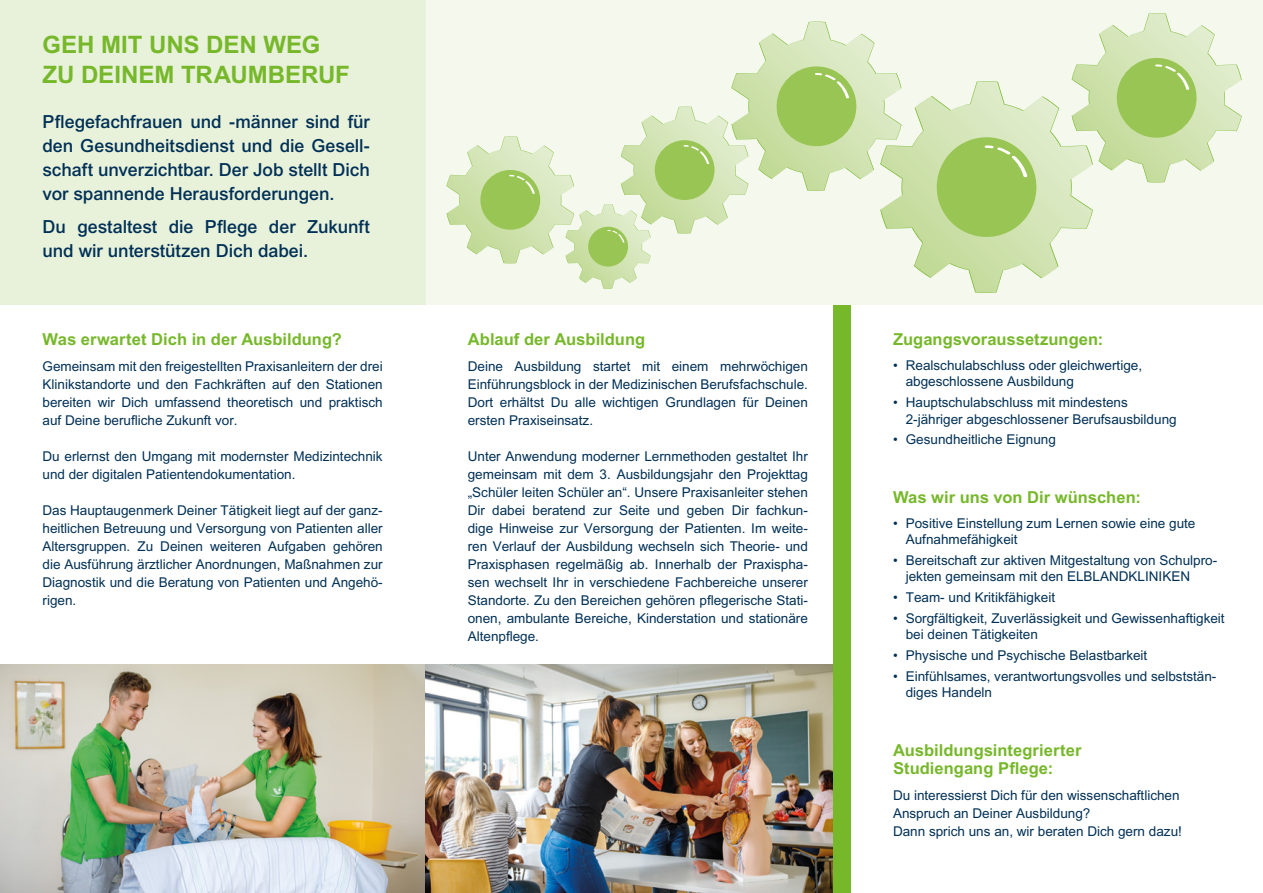
<style>
.page{position:relative;width:1263px;height:893px;background:#fff}
.page>*{position:absolute;margin:0;border:0;box-sizing:border-box;transform-origin:0 0}
.Titel_Bold{font:700 24px/30px "Arial";color:#76b82a}
.Titel_Regular{font:500 18px/24px "Arial";letter-spacing:-.005em;color:#003056;text-align:justify}
.Überschrift_ELK_GRÜN{font:700 16.5px/18px "Arial";color:#76b82a}
.Fließtext_block_ohne{font:13.5px/18px "Arial";color:#003056}
.Fließtext_links_ohne{font:13.5px/18px "Arial";color:#003056}
</style>
<div class="page">
<img style="left:0;top:664px;width:833px;height:229px">
<div style="left:833px;top:0;width:17px;height:893px;background:#76b82a"></div>
<div style="left:0;top:0;width:1263px;height:304px;background:#f4f8ed"></div>
<div style="left:0;top:0;width:425px;height:304px;background:#e8f1da"></div>
<svg style="left:446px;top:13px;width:796px;height:280px"></svg>
<p class="Titel_Bold" style="left:43px;top:29px;width:309px">GEH MIT UNS DEN WEG<br>ZU DEINEM TRAUMBERUF</p>
<p class="Titel_Regular" style="left:43px;top:110px;width:329px">Pflegefachfrauen und -männer sind für den Gesundheitsdienst und die Gesell&shy;schaft unverzichtbar. Der Job stellt Dich vor spannende Herausforderungen.</p>
<p class="Titel_Regular" style="left:43px;top:215px;width:329px">Du gestaltest die Pflege der Zukunft und wir unterstützen Dich dabei.</p>
<p class="Überschrift_ELK_GRÜN" style="left:43px;top:330px;width:301px">Was erwartet Dich in der Ausbildung?</p>
<p class="Fließtext_block_ohne" style="left:43px;top:358px;width:342px;text-align:justify">Gemeinsam mit den freigestellten Praxisanleitern der drei Klinikstandorte und den Fachkräften auf den Stationen bereiten wir Dich umfassend theoretisch und praktisch auf Deine berufliche Zukunft vor.</p>
<p class="Fließtext_block_ohne" style="left:43px;top:448px;width:342px">Du erlernst den Umgang mit modernster Medizintechnik und der digitalen Patientendokumentation.</p>
<p class="Fließtext_block_ohne" style="left:43px;top:502px;width:342px;text-align:justify">Das Hauptaugenmerk Deiner Tätigkeit liegt auf der ganz&shy;heitlichen Betreuung und Versorgung von Patienten aller Altersgruppen. Zu Deinen weiteren Aufgaben gehören die Ausführung ärztlicher Anordnungen, Maßnahmen zur Diagnostik und die Beratung von Patienten und Angehö&shy;rigen.</p>
<p class="Überschrift_ELK_GRÜN" style="left:468px;top:330px;width:179px">Ablauf der Ausbildung</p>
<p class="Fließtext_block_ohne" style="left:468px;top:358px;width:342px;text-align:justify">Deine Ausbildung startet mit einem mehrwöchigen Einführungsblock in der Medizinischen Berufsfachschule.<br>Dort erhältst Du alle wichtigen Grundlagen für Deinen ersten Praxiseinsatz.</p>
<p class="Fließtext_block_ohne" style="left:468px;top:448px;width:342px;text-align:justify">Unter Anwendung moderner Lernmethoden gestaltet Ihr gemeinsam mit dem 3. Ausbildungsjahr den Projekttag „Schüler leiten Schüler an“. Unsere Praxisanleiter stehen Dir dabei beratend zur Seite und geben Dir fachkun&shy;dige Hinweise zur Versorgung der Patienten. Im weite&shy;ren Verlauf der Ausbildung wechseln sich Theorie- und Praxisphasen regelmäßig ab. Innerhalb der Praxispha&shy;sen wechselt Ihr in verschiedene Fachbereiche unserer Standorte. Zu den Bereichen gehören pflegerische Stati&shy;onen, ambulante Bereiche, Kinderstation und stationäre Altenpflege.</p>
<p class="Überschrift_ELK_GRÜN" style="left:893px;top:330px;width:212px">Zugangsvoraussetzungen:</p>
<p class="Fließtext_block_ohne" style="left:906px;top:357px;width:238px;line-height:16.5px;text-indent:-13px">• Realschulabschluss oder gleichwertige, abgeschlossene Ausbildung</p>
<p class="Fließtext_block_ohne" style="left:906px;top:394px;width:272px;line-height:16.5px;text-indent:-13px">• Hauptschulabschluss mit mindestens<br>2-jähriger abgeschlossener Berufsausbildung</p>
<p class="Fließtext_block_ohne" style="left:893px;top:431px;width:164px">• Gesundheitliche Eignung</p>
<p class="Überschrift_ELK_GRÜN" style="left:893px;top:488px;width:249px">Was wir uns von Dir wünschen:</p>
<p class="Fließtext_block_ohne" style="left:906px;top:515px;width:291px;line-height:16.5px;text-indent:-13px">• Positive Einstellung zum Lernen sowie eine gute<br>Aufnahmefähigkeit</p>
<p class="Fließtext_block_ohne" style="left:906px;top:552px;width:313px;line-height:16.5px;text-indent:-13px">• Bereitschaft zur aktiven Mitgestaltung von Schulpro&shy;jekten gemeinsam mit den ELBLANDKLINIKEN</p>
<p class="Fließtext_block_ohne" style="left:893px;top:588px;width:164px">• Team- und Kritikfähigkeit</p>
<p class="Fließtext_block_ohne" style="left:906px;top:610px;width:320px;line-height:16.5px;text-indent:-13px">• Sorgfältigkeit, Zuverlässigkeit und Gewissenhaftigkeit bei deinen Tätigkeiten</p>
<p class="Fließtext_block_ohne" style="left:893px;top:646px;width:256px">• Physische und Psychische Belastbarkeit</p>
<p class="Fließtext_block_ohne" style="left:906px;top:668px;width:312px;line-height:16.5px;text-indent:-13px">• Einfühlsames, verantwortungsvolles und selbststän&shy;diges Handeln</p>
<p class="Überschrift_ELK_GRÜN" style="left:893px;top:741px;width:190px">Ausbildungsintegrierter<br>Studiengang Pflege:</p>
<p class="Fließtext_links_ohne" style="left:893px;top:786px;width:288px">Du interessierst Dich für den wissenschaftlichen<br>Anspruch an Deiner Ausbildung?</p>
<p class="Fließtext_links_ohne" style="left:893px;top:822px;width:290px">Dann sprich uns an, wir beraten Dich gern dazu!</p>
</div>
